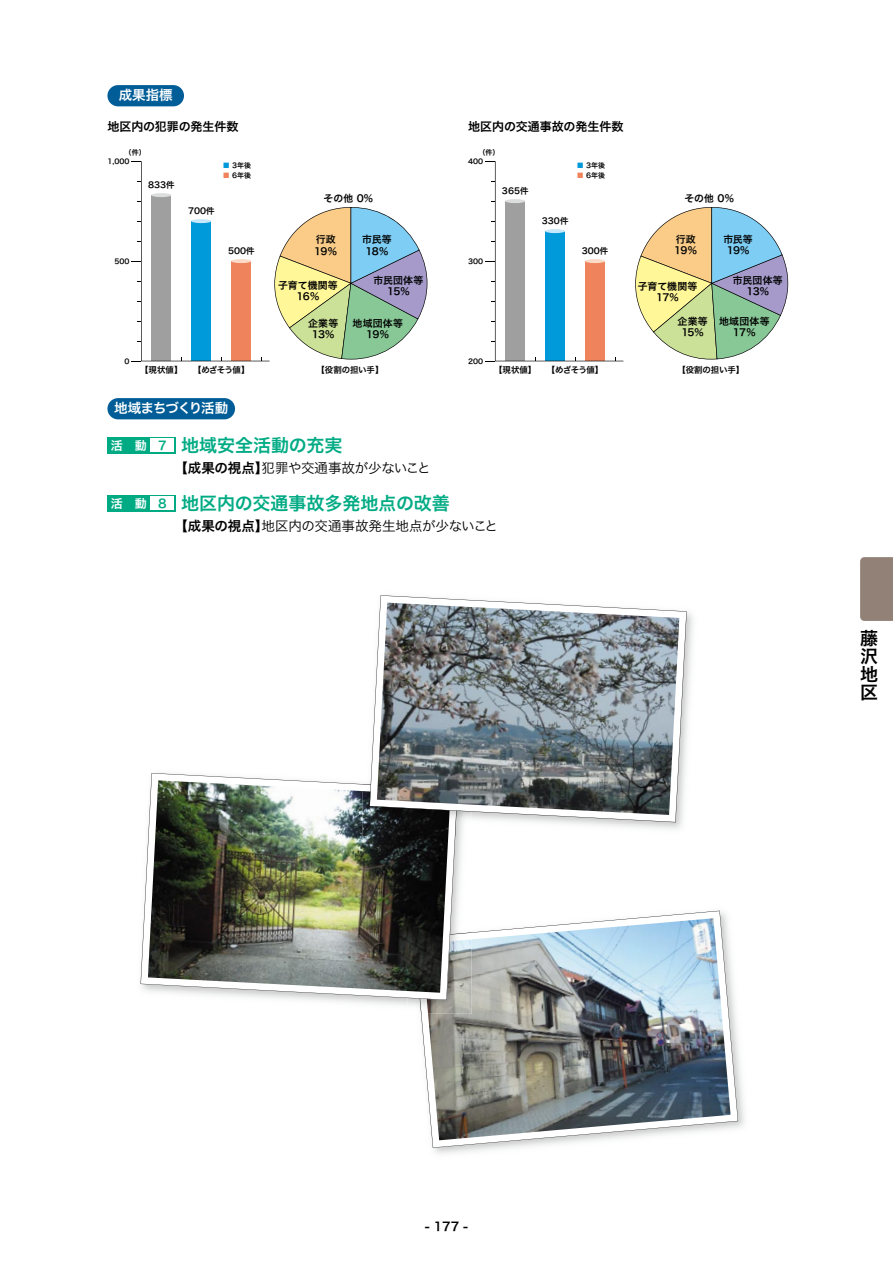
<style>
.page{position:relative;width:893px;height:1263px;background:#fff}
.page>*{position:absolute;margin:0;border:0;box-sizing:border-box;transform-origin:0 0}
.t1{font:18px "Hira Kaku Pro W6";color:#00ab84}
.t2{font:18px/18px "Hira Kaku Pro W6";color:#000;text-align:justify}
.t3{font:13.5px "Hira Kaku Pro W3";letter-spacing:-.01em;color:#000}
.t4{font:13.5px "Hira Kaku Pro W6";letter-spacing:-.075em;color:#fff}
.t5{font:13.5px "Hira Kaku Pro W6";letter-spacing:-.04em;color:#fff}
.t6{font:12px "Hira Kaku Pro W6";color:#000}
.t7{font:12px "Hira Kaku Pro W6";color:#fff}
.t8{font:9.9px/11.2px "Hira Kaku Pro W6";letter-spacing:.01em;color:#000;text-align:center}
.t9{font:8.4px "Hira Kaku Pro W6";color:#000}
.t10{font:7.05px "Hira Kaku Pro W6";color:#000}
.s1{color:#0099d9}
.s2{color:#ef845c}
.s3{font-family:"Hira Kaku Pro W6"}
.s4{color:#00ab84}
</style>
<div class="page">
<svg style="left:485px;top:161px;width:138px;height:201px"></svg>
<div style="left:107px;top:85px;width:77px;height:21px;background:#005d97;border-radius:11px"></div>
<svg style="left:131px;top:161px;width:297px;height:201px"></svg>
<div style="left:107px;top:398px;width:128px;height:21px;background:#005d97;border-radius:11px"></div>
<div style="left:107px;top:437px;width:68px;height:17px;background:#00ab84"></div>
<div style="left:151px;top:438px;width:23px;height:14px;background:#fff"></div>
<div style="left:107px;top:495px;width:68px;height:17px;background:#00ab84"></div>
<div style="left:151px;top:496px;width:23px;height:14px;background:#fff"></div>
<svg style="left:635px;top:207px;width:154px;height:153px"></svg>
<div style="left:860px;top:557px;width:33px;height:64px;background:#928177"></div>
<img style="left:433px;top:910px;width:312px;height:244px">
<svg style="left:421px;top:911px;width:317px;height:237px"></svg>
<img style="left:428px;top:918px;width:303px;height:222px">
<img style="left:408px;top:904px;width:63px;height:110px">
<img style="left:420px;top:932px;width:51px;height:82px">
<img style="left:427px;top:939px;width:44px;height:75px">
<svg style="left:141px;top:773px;width:317px;height:227px"></svg>
<img style="left:148px;top:780px;width:300px;height:213px">
<img style="left:542px;top:612px;width:151px;height:217px">
<img style="left:363px;top:773px;width:103px;height:63px">
<img style="left:363px;top:784px;width:95px;height:52px">
<img style="left:363px;top:791px;width:87px;height:45px">
<svg style="left:370px;top:595px;width:317px;height:227px"></svg>
<img style="left:377px;top:603px;width:302px;height:212px">
<p class="t5" style="left:119px;top:83px;width:55px">成果指標</p>
<p class="t6" style="left:107px;top:116px;width:133px">地区内の犯罪の発生件数</p>
<p class="t10" style="left:125px;top:146px;width:23px">（件）</p>
<p class="t10" style="left:107px;top:155px;width:23px">1,000</p>
<p class="t10" style="left:223px;top:158px;width:30px"><span class="s1">■</span> 3年後</p>
<p class="t10" style="left:223px;top:169px;width:30px"><span class="s2">■</span> 6年後</p>
<p class="t9" style="left:148px;top:177px;width:28px">833件</p>
<p class="t10" style="left:114px;top:255px;width:17px">500</p>
<p class="t9" style="left:188px;top:204px;width:28px">700件</p>
<p class="t9" style="left:228px;top:243px;width:28px">500件</p>
<p class="t10" style="left:124px;top:355px;width:7px">0</p>
<p class="t9" style="left:140px;top:362px;width:44px">【現状値】</p>
<p class="t9" style="left:193px;top:362px;width:58px">【めざそう値】</p>
<p class="t8" style="left:324px;top:192px;width:51px">その他 0%</p>
<p class="t8" style="left:314px;top:234px;width:24px;text-align:left">行政<br>19%</p>
<p class="t8" style="left:278px;top:279px;width:61px">子育て機関等<br>16%</p>
<p class="t8" style="left:308px;top:317px;width:32px">企業等<br>13%</p>
<p class="t8" style="left:362px;top:234px;width:31px">市民等<br>18%</p>
<p class="t8" style="left:373px;top:274px;width:51px">市民団体等<br>15%</p>
<p class="t8" style="left:352px;top:317px;width:52px">地域団体等<br>19%</p>
<p class="t9" style="left:317px;top:362px;width:68px">【役割の担い手】</p>
<p class="t4" style="left:114px;top:396px;width:116px">地域まちづくり活動</p>
<p class="t1" style="left:181px;top:429px;width:163px">地域安全活動の充実</p>
<p class="t3" style="left:174px;top:456px;width:258px"><span class="s3">【成果の視点】</span>犯罪や交通事故が少ないこと</p>
<p class="t7" style="left:111px;top:434px;width:57px">活　動 <span class="s4">7</span></p>
<p class="t6" style="left:468px;top:116px;width:157px">地区内の交通事故の発生件数</p>
<p class="t10" style="left:479px;top:146px;width:23px">（件）</p>
<p class="t10" style="left:468px;top:155px;width:17px">400</p>
<p class="t10" style="left:577px;top:158px;width:30px"><span class="s1">■</span> 3年後</p>
<p class="t10" style="left:577px;top:169px;width:30px"><span class="s2">■</span> 6年後</p>
<p class="t10" style="left:468px;top:255px;width:17px">300</p>
<p class="t9" style="left:502px;top:183px;width:28px">365件</p>
<p class="t9" style="left:542px;top:214px;width:28px">330件</p>
<p class="t9" style="left:582px;top:243px;width:28px">300件</p>
<p class="t10" style="left:468px;top:355px;width:17px">200</p>
<p class="t9" style="left:494px;top:362px;width:44px">【現状値】</p>
<p class="t9" style="left:547px;top:362px;width:58px">【めざそう値】</p>
<p class="t7" style="left:111px;top:492px;width:57px">活　動 <span class="s4">8</span></p>
<p class="t1" style="left:181px;top:487px;width:270px">地区内の交通事故多発地点の改善</p>
<p class="t3" style="left:174px;top:514px;width:325px"><span class="s3">【成果の視点】</span>地区内の交通事故発生地点が少ないこと</p>
<p class="t8" style="left:684px;top:192px;width:51px">その他 0%</p>
<p class="t8" style="left:674px;top:233px;width:24px;text-align:left">行政<br>19%</p>
<p class="t8" style="left:638px;top:280px;width:61px">子育て機関等<br>17%</p>
<p class="t8" style="left:677px;top:315px;width:32px">企業等<br>15%</p>
<p class="t8" style="left:723px;top:233px;width:31px">市民等<br>19%</p>
<p class="t8" style="left:733px;top:274px;width:51px">市民団体等<br>13%</p>
<p class="t8" style="left:719px;top:315px;width:52px">地域団体等<br>17%</p>
<p class="t9" style="left:677px;top:362px;width:68px">【役割の担い手】</p>
<p class="t2" style="left:860px;top:629px;width:19px">藤沢地区</p>
<p class="t6" style="left:425px;top:1216px;width:45px">- 177 -</p>
<p class="t6" style="left:430px;top:1217px;width:36px">- 61 -</p>
</div>
